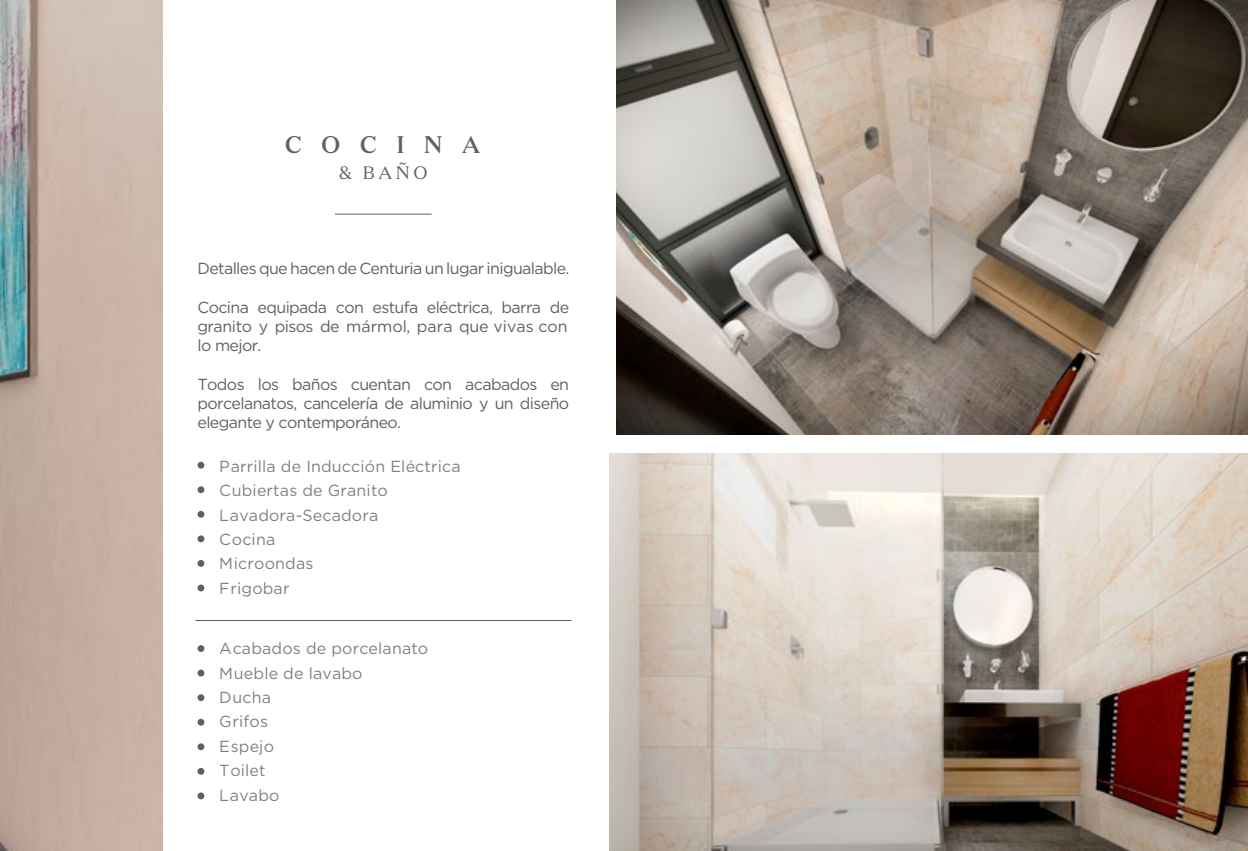
<style>
.page{position:relative;width:1248px;height:851px;background:#fff}
.page>*{position:absolute;margin:0;border:0;box-sizing:border-box;transform-origin:0 0}
.t1{font:500 24px "Domaine Text";letter-spacing:.8em;color:#606060}
.t2{font:18px "Domaine Text";color:#606060}
.t3{font:16px/24.4px "Gotham";letter-spacing:.01em;color:#606060;text-align:justify}
.t4{font:16px "Gotham";letter-spacing:-.04em;color:#606060}
</style>
<div class="page">
<img style="left:1px;top:0;width:162px;height:850px">
<img style="left:0;top:0;width:1px;height:850px">
<img style="left:616px;top:0;width:631px;height:434px">
<img style="left:609px;top:454px;width:638px;height:396px">
<hr style="left:335px;top:213px;width:96px;height:1px;background:#606060">
<div style="left:197px;top:461px;width:7px;height:7px;background:#606060;border-radius:50%"></div>
<div style="left:197px;top:486px;width:7px;height:7px;background:#606060;border-radius:50%"></div>
<div style="left:197px;top:511px;width:7px;height:6px;background:#606060;border-radius:50%"></div>
<div style="left:197px;top:535px;width:7px;height:7px;background:#606060;border-radius:50%"></div>
<div style="left:197px;top:560px;width:7px;height:6px;background:#606060;border-radius:50%"></div>
<div style="left:197px;top:584px;width:7px;height:7px;background:#606060;border-radius:50%"></div>
<div style="left:197px;top:645px;width:7px;height:7px;background:#606060;border-radius:50%"></div>
<div style="left:197px;top:669px;width:7px;height:7px;background:#606060;border-radius:50%"></div>
<div style="left:197px;top:694px;width:7px;height:7px;background:#606060;border-radius:50%"></div>
<svg style="left:197px;top:718px;width:7px;height:7px"></svg>
<div style="left:197px;top:743px;width:7px;height:7px;background:#606060;border-radius:50%"></div>
<svg style="left:197px;top:767px;width:7px;height:7px"></svg>
<div style="left:197px;top:792px;width:7px;height:7px;background:#606060;border-radius:50%"></div>
<hr style="left:195px;top:620px;width:376px;height:1px;background:#606060">
<h1 class="t1" style="left:285px;top:129px;width:197px">COCINA</h1>
<p class="t2" style="left:339px;top:162px;width:90px">&amp; BAÑO</p>
<p class="t4" style="left:197px;top:260px;width:373px">Detalles que hacen de Centuria un lugar inigualable.</p>
<p class="t3" style="left:197px;top:297px;width:373px;line-height:19.2px">Cocina equipada con estufa eléctrica, barra de granito y pisos de mármol, para que vivas con lo mejor.</p>
<p class="t3" style="left:197px;top:374px;width:373px;line-height:19.2px">Todos los baños cuentan con acabados en porcelanatos, cancelería de aluminio y un diseño elegante y contemporáneo.</p>
<p class="t3" style="left:220px;top:453px;width:242px;text-align:left">Parrilla de Inducción Eléctrica<br>Cubiertas de Granito<br>Lavadora-Secadora<br>Cocina<br>Microondas<br>Frigobar</p>
<p class="t3" style="left:220px;top:636px;width:210px;text-align:left">Acabados de porcelanato<br>Mueble de lavabo<br>Ducha<br>Grifos<br>Espejo<br>Toilet<br>Lavabo</p>
</div>
